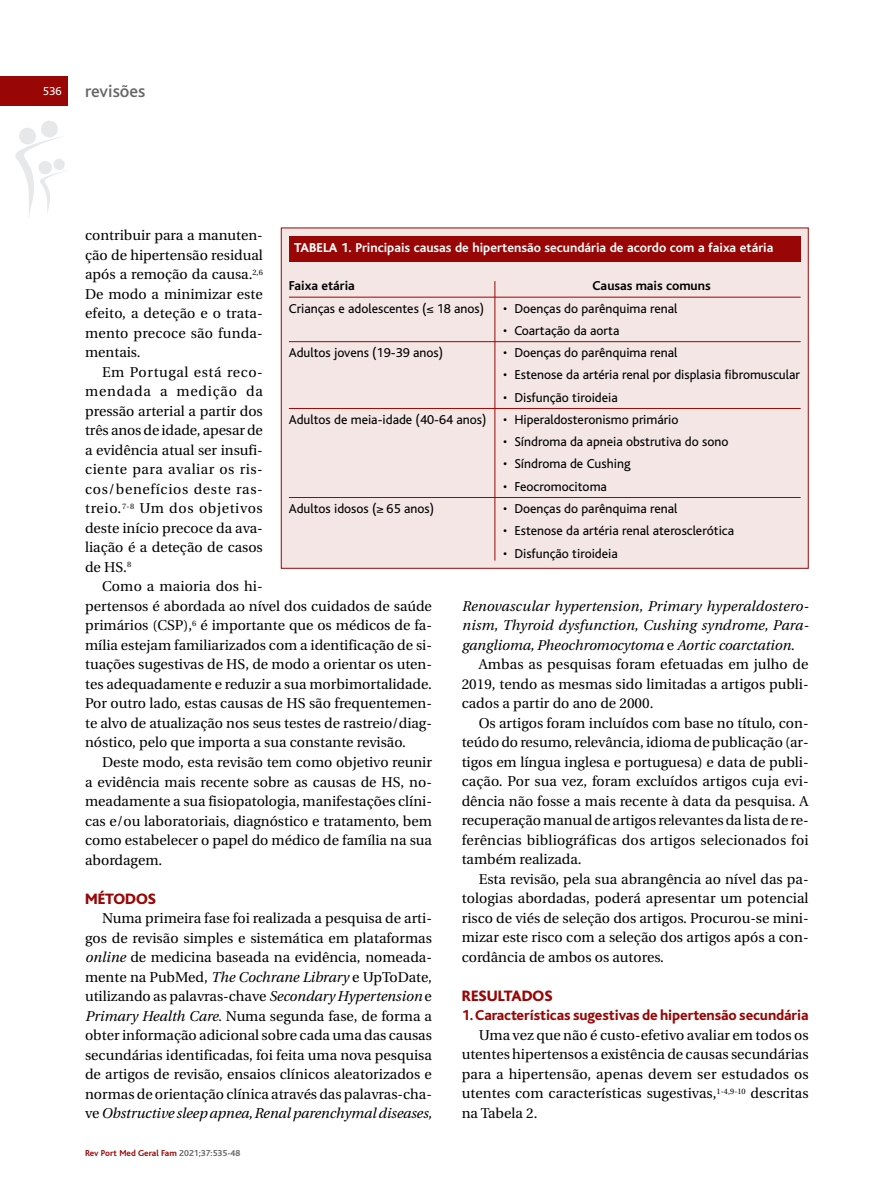
<style>
.page{position:relative;width:881px;height:1191px;background:#fff}
.page>*{position:absolute;margin:0;border:0;box-sizing:border-box;transform-origin:0 0}
.t1{font:500 18px "Bliss";color:#666}
.t2{font:800 15.75px "Bliss";color:#980605}
.t3{font:800 15px "Bliss";letter-spacing:-.005em;color:#980605}
.t4{font:14.25px/19.5px "Utopia";color:#000;text-align:justify}
.t5{font:italic 14.25px "Utopia";letter-spacing:.01em;color:#000}
.t6{font:13.5px/22.2px "Bliss";color:#000}
.t7{font:700 13.5px "Bliss";color:#fff}
.t8{font:700 13.5px "Bliss";color:#000}
.t9{font:12px "Bliss";color:#fff}
.t10{font:700 9px "Bliss";color:#980605}
.s1{font-style:italic}
.s2{font-weight:800}
.s3{font-style:normal}
.s4{color:#666}
</style>
<div class="page">
<svg style="left:15px;top:120px;width:50px;height:95px"></svg>
<div style="left:0;top:77px;width:68px;height:29px;background:#980605"></div>
<div style="left:281px;top:228px;width:526px;height:340px;background:#f5e6e6"></div>
<hr style="left:289px;top:297px;width:511px;height:1px;background:#980605">
<hr style="left:289px;top:341px;width:511px;height:1px;background:#980605">
<hr style="left:289px;top:408px;width:511px;height:1px;background:#980605">
<hr style="left:289px;top:497px;width:511px;height:1px;background:#980605">
<div style="left:289px;top:236px;width:511px;height:25px;background:#980605"></div>
<hr style="left:494px;top:281px;width:1px;height:279px;background:#980605">
<p class="t9" style="left:43px;top:87px;width:20px">536</p>
<p class="t1" style="left:85px;top:85px;width:62px">revisões</p>
<p class="t4" style="left:85px;top:227px;width:179px">contribuir para a manuten&shy;ção de hipertensão residual após a remoção da causa.<sup>2,6<br></sup>De modo a minimizar este efeito, a deteção e o trata&shy;mento precoce são funda&shy;mentais.</p>
<p class="t4" style="left:85px;top:363px;width:179px;text-indent:17px">Em Portugal está reco&shy;mendada a medição da pressão arterial a partir dos três anos de idade, apesar de a evidência atual ser insufi&shy;ciente para avaliar os ris&shy;cos/benefícios deste ras&shy;treio.<sup>7-8</sup> Um dos objetivos deste início precoce da ava&shy;liação é a deteção de casos de HS.<sup>8</sup></p>
<p class="t4" style="left:85px;top:578px;width:348px;text-align:left;text-indent:17px">Como a maioria dos hi-<br>pertensos é abordada ao nível dos cuidados de saúde primários (CSP),<sup>6</sup> é importante que os médicos de fa&shy;mília estejam familiarizados com a identificação de si&shy;tuações sugestivas de HS, de modo a orientar os uten&shy;tes adequadamente e reduzir a sua morbimortalidade.<br>Por outro lado, estas causas de HS são frequentemen&shy;te alvo de atualização nos seus testes de rastreio/diag&shy;nóstico, pelo que importa a sua constante revisão.</p>
<p class="t4" style="left:85px;top:753px;width:348px;text-indent:17px">Deste modo, esta revisão tem como objetivo reunir a evidência mais recente sobre as causas de HS, no&shy;meadamente a sua fisiopatologia, manifestações clíni&shy;cas e/ou laboratoriais, diagnóstico e tratamento, bem como estabelecer o papel do médico de família na sua abordagem.</p>
<p class="t2" style="left:85px;top:893px;width:72px">MÉTODOS</p>
<p class="t4" style="left:85px;top:909px;width:348px;text-indent:17px">Numa primeira fase foi realizada a pesquisa de arti&shy;gos de revisão simples e sistemática em plataformas <span class="s1">online</span> de medicina baseada na evidência, nomeada&shy;mente na PubMed, <span class="s1">The Cochrane Library</span> e UpToDate, utilizando as palavras-chave <span class="s1">Secondary Hypertension</span> e <span class="s1">Primary Health Care.</span> Numa segunda fase, de forma a obter informação adicional sobre cada uma das causas secundárias identificadas, foi feita uma nova pesquisa de artigos de revisão, ensaios clínicos aleatorizados e normas de orientação clínica através das palavras-cha&shy;ve <span class="s1">Obstructive sleep apnea,Renal parenchymal diseases,</span></p>
<p class="t7" style="left:294px;top:243px;width:480px"><span class="s2">TABELA 1.</span> Principais causas de hipertensão secundária de acordo com a faixa etária</p>
<p class="t8" style="left:289px;top:281px;width:67px">Faixa etária</p>
<p class="t8" style="left:592px;top:281px;width:120px">Causas mais comuns</p>
<p class="t6" style="left:289px;top:299px;width:197px">Crianças e adolescentes (≤ 18 anos)</p>
<p class="t6" style="left:503px;top:299px;width:176px">• Doenças do parênquima renal</p>
<p class="t6" style="left:503px;top:321px;width:118px">• Coartação da aorta</p>
<p class="t6" style="left:289px;top:343px;width:156px">Adultos jovens (19-39 anos)</p>
<p class="t6" style="left:503px;top:343px;width:176px">• Doenças do parênquima renal</p>
<p class="t6" style="left:503px;top:365px;width:298px">• Estenose da artéria renal por displasia fibromuscular</p>
<p class="t6" style="left:289px;top:388px;width:391px;text-indent:214px">• Disfunção tiroideia<br>Adultos de meia-idade (40-64 anos) • Hiperaldosteronismo primário</p>
<p class="t6" style="left:503px;top:432px;width:227px">• Síndroma da apneia obstrutiva do sono</p>
<p class="t6" style="left:503px;top:454px;width:129px">• Síndroma de Cushing</p>
<p class="t6" style="left:503px;top:477px;width:105px">• Feocromocitoma</p>
<p class="t6" style="left:289px;top:499px;width:147px">Adultos idosos (≥ 65 anos)</p>
<p class="t6" style="left:503px;top:499px;width:176px">• Doenças do parênquima renal</p>
<p class="t6" style="left:503px;top:521px;width:232px">• Estenose da artéria renal aterosclerótica</p>
<p class="t6" style="left:503px;top:543px;width:116px">• Disfunção tiroideia</p>
<p class="t5" style="left:461px;top:600px;width:348px">Renovascular hypertension, Primary hyperaldostero-</p>
<p class="t5" style="left:461px;top:619px;width:348px">nism, Thyroid dysfunction, Cushing syndrome, Para-</p>
<p class="t5" style="left:461px;top:639px;width:334px">ganglioma, Pheochromocytoma <span class="s3">e</span> Aortic coarctation.</p>
<p class="t4" style="left:478px;top:656px;width:331px">Ambas as pesquisas foram efetuadas em julho de</p>
<p class="t4" style="left:461px;top:675px;width:348px">2019, tendo as mesmas sido limitadas a artigos publi-</p>
<p class="t4" style="left:461px;top:695px;width:193px">cados a partir do ano de 2000.</p>
<p class="t4" style="left:478px;top:714px;width:331px">Os artigos foram incluídos com base no título, con-</p>
<p class="t4" style="left:461px;top:734px;width:348px">teúdo do resumo, relevância, idioma de publicação (ar-</p>
<p class="t4" style="left:461px;top:753px;width:348px">tigos em língua inglesa e portuguesa) e data de publi-</p>
<p class="t4" style="left:461px;top:773px;width:348px">cação. Por sua vez, foram excluídos artigos cuja evi-</p>
<p class="t4" style="left:461px;top:792px;width:348px">dência não fosse a mais recente à data da pesquisa. A</p>
<p class="t4" style="left:461px;top:812px;width:348px">recuperação manual de artigos relevantes da lista de re-</p>
<p class="t4" style="left:461px;top:831px;width:348px">ferências bibliográficas dos artigos selecionados foi</p>
<p class="t4" style="left:461px;top:851px;width:121px">também realizada.</p>
<p class="t4" style="left:478px;top:870px;width:331px">Esta revisão, pela sua abrangência ao nível das pa-</p>
<p class="t4" style="left:461px;top:890px;width:348px">tologias abordadas, poderá apresentar um potencial</p>
<p class="t4" style="left:461px;top:909px;width:348px">risco de viés de seleção dos artigos. Procurou-se mini-</p>
<p class="t4" style="left:461px;top:929px;width:348px">mizar este risco com a seleção dos artigos após a con-</p>
<p class="t4" style="left:461px;top:948px;width:204px">cordância de ambos os autores.</p>
<p class="t2" style="left:461px;top:990px;width:92px">RESULTADOS</p>
<p class="t3" style="left:461px;top:1010px;width:348px">1.Características sugestivas de hipertensão secundária</p>
<p class="t4" style="left:461px;top:1026px;width:348px;text-indent:17px">Uma vez que não é custo-efetivo avaliar em todos os utentes hipertensos a existência de causas secundárias para a hipertensão, apenas devem ser estudados os utentes com características sugestivas,<sup>1-4,9-10</sup> descritas na Tabela 2.</p>
<p class="t10" style="left:85px;top:1149px;width:157px">Rev Port Med Geral Fam <span class="s4">2021;37:535-48</span></p>
</div>
